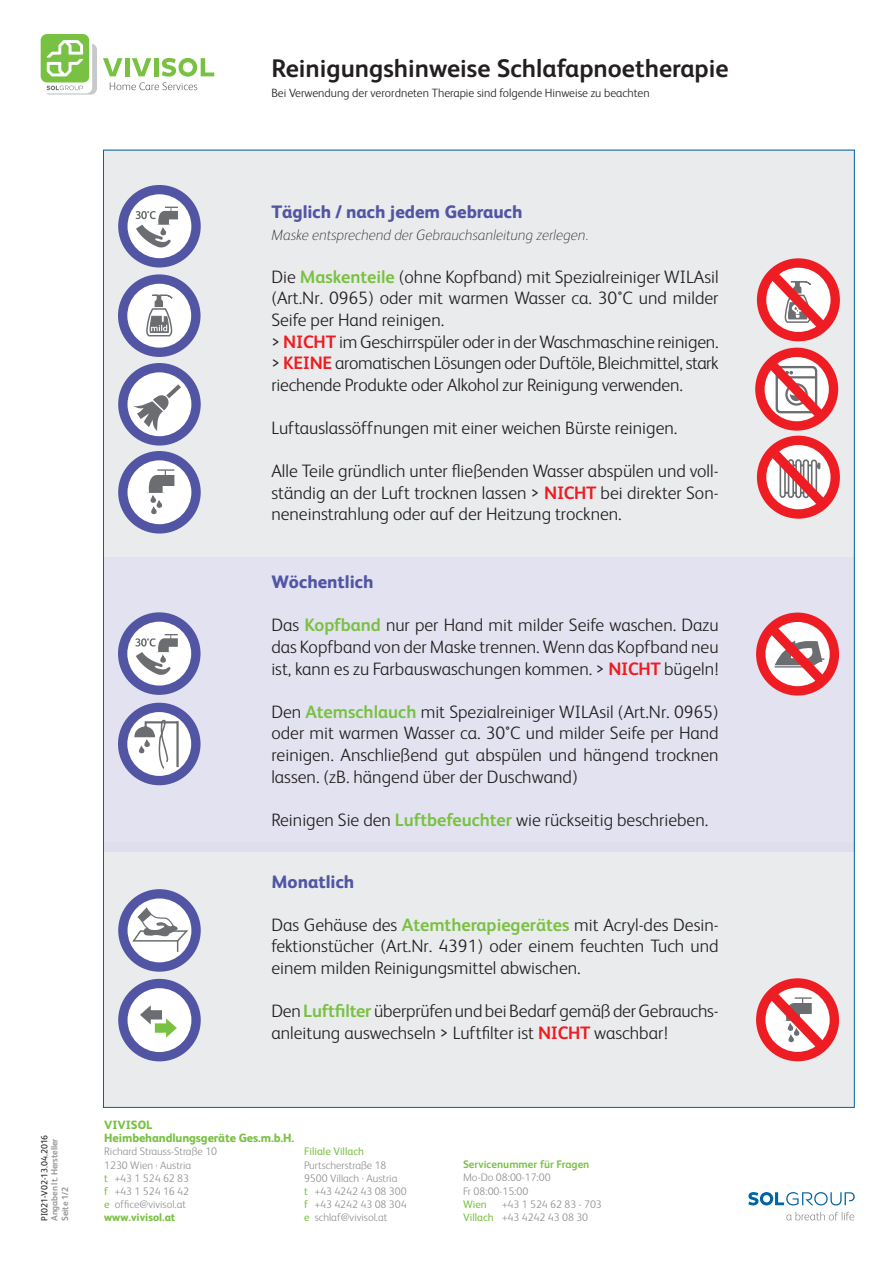
<style>
.page{position:relative;width:893px;height:1263px;background:#fff}
.page>*{position:absolute;margin:0;border:0;box-sizing:border-box;transform-origin:0 0}
.t1{font:700 25.5px "FS Albert";color:#231f20}
.t2{font:300 18px/21.6px "FS Albert";color:#231f20;text-align:justify}
.t3{font:800 18px "FS Albert";color:#5155a4}
.t4{font:italic 100 15px "FS Albert";color:#231f20}
.t5{font:300 12px "FS Albert";color:#231f20}
.t6{font:800 12px/13.2px "FS Albert";letter-spacing:-.01em;color:#79c142}
.t7{font:300 10.95px/13.2px "FS Albert";color:#919295}
.t8{font:700 10.95px "FS Albert";color:#79c142}
.t9{font:10.95px "FS Albert";color:#79c142}
.t10{font:700 9px/10.8px "FS Albert";letter-spacing:-.01em;color:#939598}
.t11{font:9px "FS Albert";color:#231f20}
.s1{font-weight:700;color:#79c142}
.s2{font-weight:700;color:#ee1d23}
.s3{font-weight:400;color:#79c142}
.s4{font-weight:800;color:#79c142}
</style>
<div class="page">
<div style="left:103px;top:842px;width:751px;height:266px;background:#eaebec"></div>
<div style="left:104px;top:557px;width:751px;height:294px;background:#e3e2f0"></div>
<div style="left:104px;top:150px;width:751px;height:407px;background:#eaebec"></div>
<div style="left:41px;top:34px;width:48px;height:48px;background:#79c142;border-radius:6px"></div>
<svg style="left:46px;top:40px;width:51px;height:55px"></svg>
<svg style="left:103px;top:58px;width:111px;height:32px"></svg>
<svg style="left:748px;top:1192px;width:107px;height:13px"></svg>
<svg style="left:786px;top:1212px;width:68px;height:8px"></svg>
<div style="left:757px;top:258px;width:83px;height:83px;background:#ee1d23;border-radius:50%"></div>
<div style="left:118px;top:274px;width:83px;height:83px;background:#5155a4;border-radius:50%"></div>
<div style="left:127px;top:284px;width:64px;height:64px;background:#fff;border-radius:50%"></div>
<div style="left:118px;top:363px;width:83px;height:82px;background:#5155a4;border-radius:50%"></div>
<div style="left:128px;top:372px;width:63px;height:64px;background:#fff;border-radius:50%"></div>
<svg style="left:133px;top:380px;width:52px;height:51px"></svg>
<div style="left:118px;top:185px;width:83px;height:82px;background:#5155a4;border-radius:50%"></div>
<div style="left:128px;top:194px;width:63px;height:64px;background:#fff;border-radius:50%"></div>
<svg style="left:136px;top:207px;width:42px;height:43px"></svg>
<svg style="left:146px;top:294px;width:28px;height:61px"></svg>
<div style="left:755px;top:348px;width:83px;height:83px;background:#ee1d23;border-radius:50%"></div>
<svg style="left:762px;top:264px;width:72px;height:78px"></svg>
<div style="left:118px;top:451px;width:83px;height:82px;background:#5155a4;border-radius:50%"></div>
<div style="left:128px;top:460px;width:63px;height:64px;background:#fff;border-radius:50%"></div>
<svg style="left:146px;top:469px;width:28px;height:46px"></svg>
<div style="left:756px;top:612px;width:83px;height:83px;background:#ee1d23;border-radius:50%"></div>
<div style="left:757px;top:436px;width:83px;height:83px;background:#ee1d23;border-radius:50%"></div>
<svg style="left:762px;top:441px;width:72px;height:74px"></svg>
<svg style="left:761px;top:618px;width:72px;height:78px"></svg>
<svg style="left:760px;top:353px;width:72px;height:74px"></svg>
<div style="left:118px;top:612px;width:83px;height:83px;background:#5155a4;border-radius:50%"></div>
<div style="left:127px;top:622px;width:64px;height:63px;background:#fff;border-radius:50%"></div>
<svg style="left:135px;top:634px;width:43px;height:43px"></svg>
<div style="left:118px;top:703px;width:83px;height:82px;background:#5155a4;border-radius:50%"></div>
<div style="left:127px;top:712px;width:64px;height:64px;background:#fff;border-radius:50%"></div>
<svg style="left:134px;top:719px;width:45px;height:55px"></svg>
<hr style="left:176px;top:721px;width:3px;height:46px;background:#6c6d70">
<div style="left:118px;top:889px;width:83px;height:83px;background:#5155a4;border-radius:50%"></div>
<div style="left:128px;top:898px;width:63px;height:64px;background:#fff;border-radius:50%"></div>
<svg style="left:131px;top:906px;width:59px;height:46px"></svg>
<div style="left:118px;top:979px;width:83px;height:82px;background:#5155a4;border-radius:50%"></div>
<div style="left:128px;top:988px;width:63px;height:64px;background:#fff;border-radius:50%"></div>
<svg style="left:140px;top:1005px;width:37px;height:32px"></svg>
<div style="left:756px;top:978px;width:83px;height:83px;background:#ee1d23;border-radius:50%"></div>
<svg style="left:761px;top:983px;width:72px;height:74px"></svg>
<h1 class="t1" style="left:271px;top:51px;width:459px">Reinigungshinweise Schlafapnoetherapie</h1>
<p class="t5" style="left:271px;top:85px;width:380px">Bei Verwendung der verordneten Therapie sind folgende Hinweise zu beachten</p>
<p class="t11" style="left:38px;top:1221px;width:88px;rotate:-90deg">PI021-V02-13.04.2016</p>
<p class="t10" style="left:49px;top:1221px;width:84px;rotate:-90deg">Angaben lt. Hersteller<br>Seite 1/2</p>
<p class="t3" style="left:271px;top:199px;width:253px">Täglich / nach jedem Gebrauch</p>
<p class="t4" style="left:271px;top:224px;width:318px">Maske entsprechend der Gebrauchsanleitung zerlegen.</p>
<p class="t2" style="left:271px;top:265px;width:449px;text-align:left">Die <span class="s1">Maskenteile</span> (ohne Kopfband) mit Spezialreiniger WILAsil (Art.Nr. 0965) oder mit warmen Wasser ca. 30°C und milder Seife per Hand reinigen.<br>&gt; <span class="s2">NICHT</span> im Geschirrspüler oder in der Waschmaschine reinigen. &gt; <span class="s2">KEINE</span> aromatischen Lösungen oder Duftöle, Bleichmittel, stark riechende Produkte oder Alkohol zur Reinigung verwenden.</p>
<p class="t2" style="left:271px;top:416px;width:408px">Luftauslassöffnungen mit einer weichen Bürste reinigen.</p>
<p class="t2" style="left:271px;top:459px;width:449px">Alle Teile gründlich unter fließenden Wasser abspülen und voll&shy;ständig an der Luft trocknen lassen &gt; <span class="s2">NICHT</span> bei direkter Son&shy;neneinstrahlung oder auf der Heitzung trocknen.</p>
<p class="t3" style="left:271px;top:569px;width:104px">Wöchentlich</p>
<p class="t2" style="left:271px;top:614px;width:449px">Das <span class="s1">Kopfband</span> nur per Hand mit milder Seife waschen. Dazu das Kopfband von der Maske trennen. Wenn das Kopfband neu ist, kann es zu Farbauswaschungen kommen. &gt; <span class="s2">NICHT</span> bügeln!</p>
<p class="t2" style="left:271px;top:700px;width:449px">Den <span class="s1">Atemschlauch</span> mit Spezialreiniger WILAsil (Art.Nr. 0965) oder mit warmen Wasser ca. 30°C und milder Seife per Hand reinigen. Anschließend gut abspülen und hängend trocknen lassen. (zB. hängend über der Duschwand)</p>
<p class="t2" style="left:271px;top:808px;width:438px">Reinigen Sie den <span class="s1">Luftbefeuchter</span> wie rückseitig beschrieben.</p>
<p class="t3" style="left:271px;top:868px;width:85px">Monatlich</p>
<p class="t2" style="left:271px;top:913px;width:449px">Das Gehäuse des <span class="s1">Atemtherapiegerätes</span> mit Acryl-des Desin&shy;fektionstücher (Art.Nr. 4391) oder einem feuchten Tuch und einem milden Reinigungsmittel abwischen.</p>
<p class="t2" style="left:271px;top:999px;width:449px">Den <span class="s1">Luftfilter</span> überprüfen und bei Bedarf gemäß der Gebrauchs&shy;anleitung auswechseln &gt; Luftfilter ist <span class="s2">NICHT</span> waschbar!</p>
<p class="t6" style="left:104px;top:1117px;width:192px">VIVISOL<br>Heimbehandlungsgeräte Ges.m.b.H.</p>
<p class="t7" style="left:104px;top:1144px;width:114px">Richard Strauss-Straße 10<br>1230 Wien · Austria<br><span class="s3">t</span> +43 1 524 62 83<br><span class="s3">f</span> +43 1 524 16 42<br><span class="s3">e</span> office@vivisol.at <span class="s4">www.vivisol.at</span></p>
<p class="t9" style="left:304px;top:1144px;width:61px">Filiale Villach</p>
<p class="t7" style="left:304px;top:1158px;width:104px">Purtscherstraße 18<br>9500 Villach · Austria<br><span class="s3">t</span> +43 4242 43 08 300 <span class="s3">f</span> +43 4242 43 08 304</p>
<p class="t7" style="left:304px;top:1210px;width:85px"><span class="s3">e</span> schlaf@vivisol.at</p>
<p class="t8" style="left:463px;top:1157px;width:128px">Servicenummer für Fragen</p>
<p class="t7" style="left:463px;top:1170px;width:89px">Mo-Do 08:00-17:00<br>Fr 08:00-15:00</p>
<p class="t9" style="left:463px;top:1197px;width:25px">Wien</p>
<p class="t7" style="left:463px;top:1197px;width:140px;text-indent:39px">+43 1 524 62 83 - 703<br><span class="s3">Villach</span> +43 4242 43 08 30</p>
</div>
